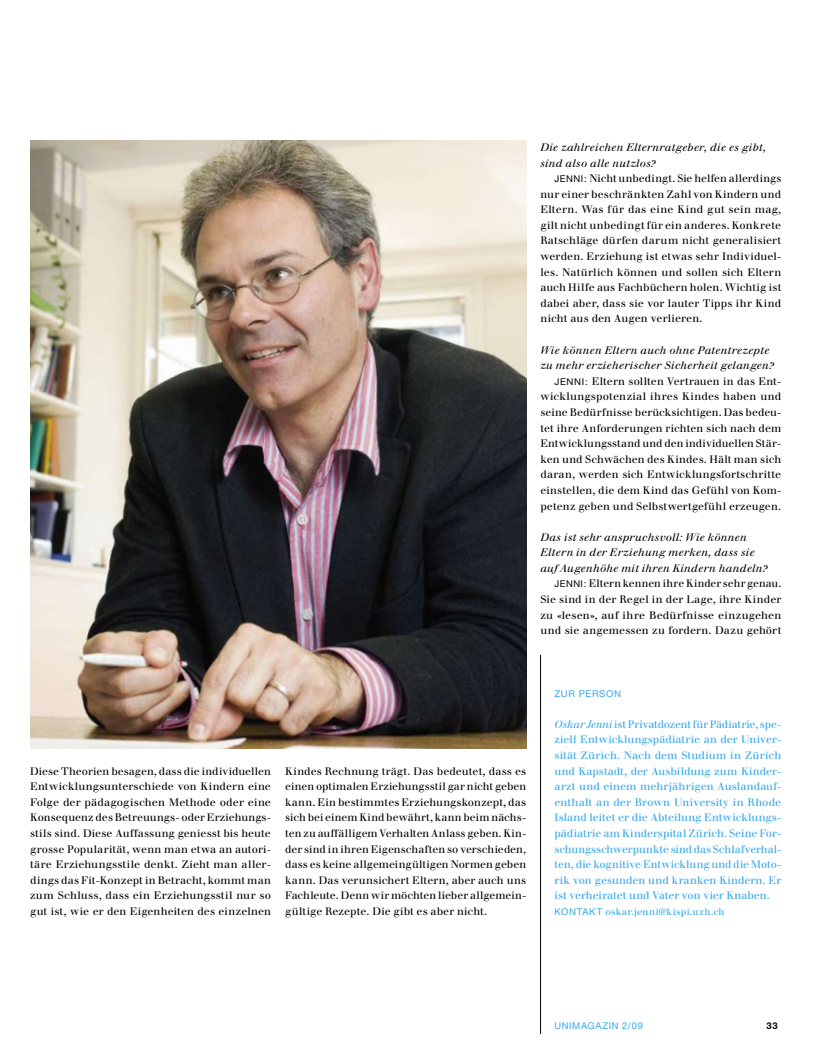
<style>
.page{position:relative;width:815px;height:1063px;background:#fff}
.page>*{position:absolute;margin:0;border:0;box-sizing:border-box;transform-origin:0 0}
.t1{font:10.62px/15.6px "Walbaum";letter-spacing:.005em;color:#000;text-align:justify}
.t2{font:10.62px/15.6px "Walbaum";letter-spacing:-.01em;color:#36a7e9;text-align:justify}
.t3{font:italic 10.62px/15.6px "Walbaum";letter-spacing:.02em;color:#000}
.t4{font:9.38px "Walbaum";letter-spacing:.025em;color:#36a7e9}
.t5{font:9.38px "Helvetica Neue";letter-spacing:.065em;color:#36a7e9}
.t6{font:9.38px "Helvetica Neue";letter-spacing:.055em;color:#000}
.t7{font:700 9.38px "Helvetica Neue";color:#000}
.s1{font-family:"Helvetica Neue";font-size:9.38px}
.s2{font-family:"Walbaum Italic Os F"}
.s3{font-family:"Helvetica Neue"}
</style>
<div class="page">
<img style="left:30px;top:140px;width:496px;height:608px">
<hr style="left:540px;top:655px;width:1px;height:379px;background:#000">
<p class="t3" style="left:540px;top:139px;width:227px">Die zahlreichen Elternratgeber, die es gibt, sind also alle nutzlos?</p>
<p class="t6" style="left:555px;top:173px;width:18px">JENNI</p>
<p class="t1" style="left:540px;top:171px;width:242px;text-indent:44px"><span class="s1">:</span> Nicht unbedingt. Sie helfen allerdings nur einer beschränkten Zahl von Kindern und Eltern. Was für das eine Kind gut sein mag, gilt nicht unbedingt für ein anderes. Konkrete Ratschläge dürfen darum nicht generalisiert werden. Erziehung ist etwas sehr Individuel&shy;les. Natürlich können und sollen sich Eltern auch Hilfe aus Fachbüchern holen. Wichtig ist dabei aber, dass sie vor lauter Tipps ihr Kind nicht aus den Augen verlieren.</p>
<p class="t3" style="left:540px;top:342px;width:235px">Wie können Eltern auch ohne Patentrezepte zu mehr erzieherischer Sicherheit gelangen?</p>
<p class="t6" style="left:555px;top:376px;width:19px">JENNI</p>
<p class="t1" style="left:540px;top:373px;width:242px;text-indent:45px"><span class="s1">:</span> Eltern sollten Vertrauen in das Ent&shy;wicklungspotenzial ihres Kindes haben und seine Bedürfnisse berücksichtigen. Das bedeu&shy;tet ihre Anforderungen richten sich nach dem Entwicklungsstand und den individuellen Stär&shy;ken und Schwächen des Kindes. Hält man sich daran, werden sich Entwicklungsfortschritte einstellen, die dem Kind das Gefühl von Kom&shy;petenz geben und Selbstwertgefühl erzeugen.</p>
<p class="t3" style="left:540px;top:529px;width:229px">Das ist sehr anspruchsvoll: Wie können<br>Eltern in der Erziehung merken, dass sie auf Augenhöhe mit ihren Kindern handeln?</p>
<p class="t6" style="left:555px;top:579px;width:18px">JENNI</p>
<p class="t1" style="left:540px;top:576px;width:242px;text-indent:44px"><span class="s1">:</span> Eltern kennen ihre Kinder sehr genau.<br>Sie sind in der Regel in der Lage, ihre Kinder zu «lesen», auf ihre Bedürfnisse einzugehen und sie angemessen zu fordern. Dazu gehört</p>
<p class="t1" style="left:30px;top:763px;width:242px">Diese Theorien besagen, dass die individuellen Entwicklungsunterschiede von Kindern eine Folge der pädagogischen Methode oder eine Konsequenz des Betreuungs- oder Erziehungs&shy;stils sind. Diese Auffassung geniesst bis heute grosse Popularität, wenn man etwa an autori&shy;täre Erziehungsstile denkt. Zieht man aller&shy;dings das Fit-Konzept in Betracht, kommt man zum Schluss, dass ein Erziehungsstil nur so gut ist, wie er den Eigenheiten des einzelnen</p>
<p class="t1" style="left:285px;top:763px;width:242px">Kindes Rechnung trägt. Das bedeutet, dass es einen optimalen Erziehungsstil gar nicht geben kann. Ein bestimmtes Erziehungskonzept, das sich bei einem Kind bewährt, kann beim nächs&shy;ten zu auffälligem Verhalten Anlass geben. Kin&shy;der sind in ihren Eigenschaften so verschieden, dass es keine allgemeingültigen Normen geben kann. Das verunsichert Eltern, aber auch uns Fachleute. Denn wir möchten lieber allgemein&shy;gültige Rezepte. Die gibt es aber nicht.</p>
<p class="t5" style="left:555px;top:688px;width:60px">ZUR PERSON</p>
<p class="t2" style="left:555px;top:716px;width:228px"><span class="s2">Oskar Jenni</span> ist Privatdozent für Pädiatrie, spe&shy;ziell Entwicklungspädiatrie an der Univer&shy;sität Zürich. Nach dem Studium in Zürich und Kapstadt, der Ausbildung zum Kinder&shy;arzt und einem mehrjährigen Auslandauf&shy;enthalt an der Brown University in Rhode Island leitet er die Abteilung Entwicklungs&shy;pädiatrie am Kinderspital Zürich. Seine For&shy;schungsschwerpunkte sind das Schlafverhal&shy;ten, die kognitive Entwicklung und die Moto&shy;rik von gesunden und kranken Kindern. Er ist verheiratet und Vater von vier Knaben.</p>
<p class="t5" style="left:555px;top:906px;width:8px">KON</p>
<p class="t4" style="left:577px;top:906px;width:149px"><span class="s3">TAKT</span> oskar.jenni@kispi.uzh.ch</p>
<p class="t5" style="left:555px;top:1020px;width:90px">UNIMAGAZIN 2/09</p>
<p class="t7" style="left:767px;top:1020px;width:13px">33</p>
</div>
